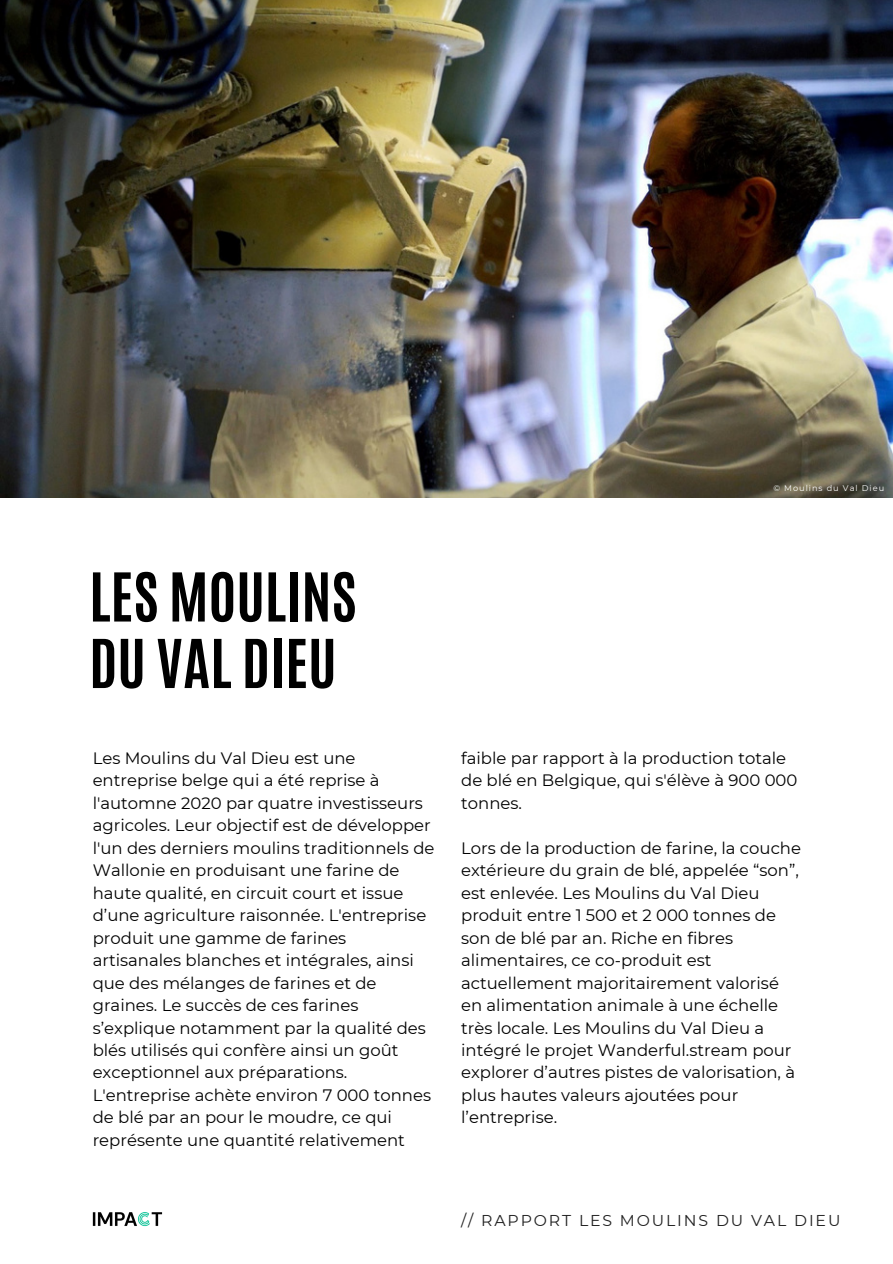
<style>
.page{position:relative;width:893px;height:1264px;background:#fff}
.page>*{position:absolute;margin:0;border:0;box-sizing:border-box;transform-origin:0 0}
.t1{font:700 57.15px "Antonio";color:#000}
.t2{font:16.5px/22.5px "Montserrat";color:#000}
.t3{font:15.75px "Montserrat";letter-spacing:.12em;color:#202020}
.t4{font:8.25px "Montserrat";letter-spacing:.12em;color:#fff}
</style>
<div class="page">
<img style="left:93px;top:1212px;width:69px;height:14px">
<img style="left:0;top:0;width:892px;height:497px">
<p class="t4" style="left:773px;top:483px;width:112px">© Moulins du Val Dieu</p>
<p class="t1" style="left:89px;top:556px;width:269px">LES MOULINS</p>
<p class="t1" style="left:89px;top:622px;width:249px">DU VAL DIEU</p>
<p class="t2" style="left:93px;top:746px;width:343px">Les Moulins du Val Dieu est une entreprise belge qui a été reprise à l'automne 2020 par quatre investisseurs agricoles. Leur objectif est de développer l'un des derniers moulins traditionnels de Wallonie en produisant une farine de haute qualité, en circuit court et issue d’une agriculture raisonnée. L'entreprise produit une gamme de farines artisanales blanches et intégrales, ainsi que des mélanges de farines et de graines. Le succès de ces farines s’explique notamment par la qualité des blés utilisés qui confère ainsi un goût exceptionnel aux préparations.<br>L'entreprise achète environ 7 000 tonnes</p>
<p class="t2" style="left:93px;top:1106px;width:314px">de blé par an pour le moudre, ce qui représente une quantité relativement</p>
<p class="t2" style="left:461px;top:746px;width:338px">faible par rapport à la production totale de blé en Belgique, qui s'élève à 900 000 tonnes.</p>
<p class="t2" style="left:461px;top:836px;width:341px">Lors de la production de farine, la couche extérieure du grain de blé, appelée “son”, est enlevée. Les Moulins du Val Dieu produit entre 1 500 et 2 000 tonnes de son de blé par an. Riche en fibres alimentaires, ce co-produit est actuellement majoritairement valorisé en alimentation animale à une échelle très locale. Les Moulins du Val Dieu a intégré le projet Wanderful.stream pour explorer d’autres pistes de valorisation, à plus hautes valeurs ajoutées pour l’entreprise.</p>
<p class="t3" style="left:461px;top:1210px;width:381px">// RAPPORT LES MOULINS DU VAL DIEU</p>
</div>
